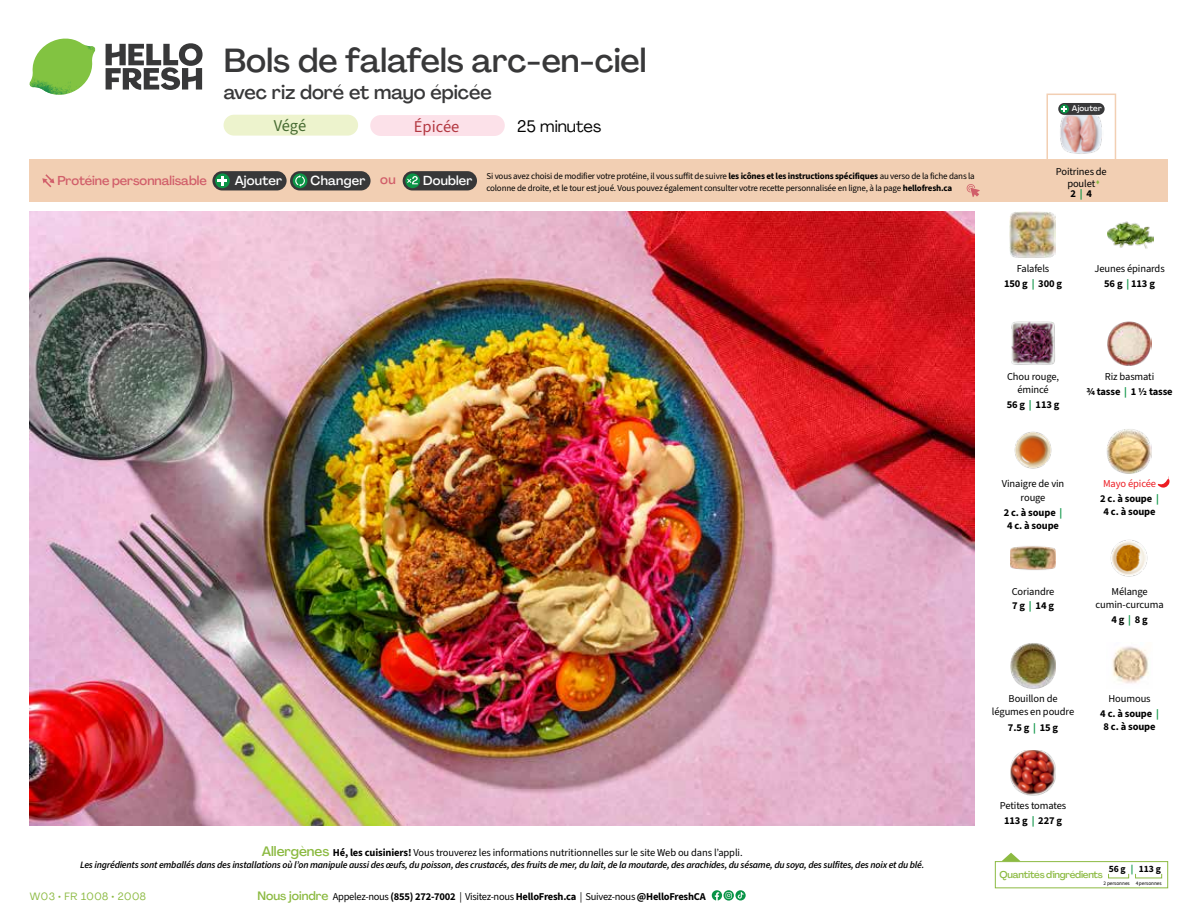
<style>
.page{position:relative;width:1188px;height:918px;background:#fff}
.page>*{position:absolute;margin:0;border:0;box-sizing:border-box;transform-origin:0 0}
.t1{font:500 33px "Agrandir";color:#383839}
.t2{font:500 19.5px "Agrandir";color:#383839}
.t3{font:16.5px "Agrandir";color:#000}
.t4{font:16.5px "Source Sans 3";color:#b33841}
.t5{font:16.5px "Source Sans 3";color:#476b32}
.t6{font:500 12.9px "Agrandir";letter-spacing:.015em;color:#fff}
.t7{font:500 12.75px "Agrandir";letter-spacing:-.005em;color:#d15f6a}
.t8{font:10.5px/13.5px "Source Sans 3";letter-spacing:-.01em;color:#000;text-align:center}
.t9{font:700 10.5px/14.9px "Source Sans 3";letter-spacing:-.02em;color:#000;text-align:center}
.t10{font:10.5px/14.9px "Source Sans 3";letter-spacing:-.01em;color:#ed1d24}
.t11{font:10.5px "Agrandir";letter-spacing:.05em;color:#8cba42}
.t12{font:italic 600 9.75px "Source Sans 3";letter-spacing:-.02em;color:#000}
.t13{font:500 9.75px "Agrandir";letter-spacing:-.025em;color:#8cba42}
.t14{font:700 9.6px "Source Sans 3";color:#000}
.t15{font:9px/12px "Source Sans 3";letter-spacing:-.02em;color:#000}
.t16{font:500 7.95px "Agrandir";letter-spacing:.025em;color:#fff}
.t17{font:5.25px "Source Sans 3";letter-spacing:-.01em;color:#000}
.s1{color:#d15f6a}
.s2{color:#8cba42}
.s3{color:#0b9446}
.s4{font-weight:700}
.s5{font-weight:700;color:#0b9446}
.s6{font-weight:400}
.s7{font-weight:700;color:#000}
.s8{font-family:"Agrandir";font-weight:500;font-size:13.5px;color:#8cba42}
.s9{font-family:"Agrandir";font-weight:500;font-size:12px;color:#8cba42}
</style>
<div class="page">
<svg style="left:106px;top:43px;width:97px;height:47px"></svg>
<svg style="left:34px;top:39px;width:59px;height:38px"></svg>
<img style="left:65px;top:39px;width:30px;height:25px">
<img style="left:33px;top:60px;width:56px;height:10px">
<img style="left:29px;top:64px;width:58px;height:31px">
<img style="left:64px;top:70px;width:25px;height:24px">
<img style="left:30px;top:211px;width:945px;height:615px">
<img style="left:1011px;top:321px;width:44px;height:44px">
<img style="left:1107px;top:321px;width:45px;height:45px">
<img style="left:1014px;top:431px;width:38px;height:38px">
<img style="left:1106px;top:429px;width:46px;height:45px">
<img style="left:1011px;top:546px;width:45px;height:24px">
<img style="left:1110px;top:539px;width:38px;height:38px">
<img style="left:1011px;top:643px;width:45px;height:45px">
<img style="left:1011px;top:750px;width:45px;height:46px">
<img style="left:1108px;top:221px;width:45px;height:28px">
<img style="left:1010px;top:212px;width:45px;height:45px">
<img style="left:1112px;top:646px;width:37px;height:38px">
<div style="left:30px;top:160px;width:1138px;height:42px;background:#f2cfb3"></div>
<svg style="left:42px;top:174px;width:12px;height:13px"></svg>
<div style="left:403px;top:171px;width:74px;height:19px;background:#383839;border-radius:10px"></div>
<svg style="left:405px;top:173px;width:15px;height:15px"></svg>
<svg style="left:406px;top:176px;width:12px;height:8px"></svg>
<div style="left:290px;top:171px;width:81px;height:19px;background:#383839;border-radius:10px"></div>
<div style="left:293px;top:173px;width:14px;height:15px;background:#0b9446;border-radius:50%"></div>
<svg style="left:295px;top:175px;width:10px;height:12px"></svg>
<div style="left:212px;top:171px;width:75px;height:19px;background:#383839;border-radius:10px"></div>
<svg style="left:215px;top:173px;width:15px;height:15px"></svg>
<svg style="left:218px;top:176px;width:9px;height:10px"></svg>
<svg style="left:967px;top:184px;width:13px;height:13px"></svg>
<div style="left:1046px;top:94px;width:70px;height:69px;border:2px solid #f2cfb3"></div>
<img style="left:1060px;top:114px;width:42px;height:40px">
<div style="left:1058px;top:103px;width:47px;height:12px;background:#383839;border-radius:6px"></div>
<svg style="left:1060px;top:104px;width:9px;height:9px"></svg>
<svg style="left:1061px;top:106px;width:6px;height:6px"></svg>
<svg style="left:1002px;top:853px;width:18px;height:8px"></svg>
<div style="left:995px;top:861px;width:173px;height:27px;border:1px solid #8cba42"></div>
<svg style="left:735px;top:890px;width:11px;height:11px"></svg>
<svg style="left:712px;top:890px;width:31px;height:11px"></svg>
<div style="left:370px;top:115px;width:135px;height:21px;background:#fce1e9;border-radius:10px"></div>
<div style="left:224px;top:115px;width:134px;height:21px;background:#edf3cd;border-radius:10px"></div>
<svg style="left:1157px;top:476px;width:13px;height:12px"></svg>
<h1 class="t1" style="left:224px;top:40px;width:424px">Bols de falafels arc-en-ciel</h1>
<h2 class="t2" style="left:224px;top:80px;width:270px">avec riz doré et mayo épicée</h2>
<h3 class="t3" style="left:517px;top:116px;width:86px">25 minutes</h3>
<h3 class="t5" style="left:274px;top:115px;width:34px">Végé</h3>
<h3 class="t4" style="left:414px;top:116px;width:47px">Épicée</h3>
<p class="t16" style="left:1072px;top:104px;width:31px">Ajouter</p>
<p class="t7" style="left:57px;top:173px;width:151px">Protéine personnalisable</p>
<p class="t6" style="left:235px;top:172px;width:49px">Ajouter</p>
<p class="t6" style="left:311px;top:172px;width:87px">Changer <span class="s1">ou</span></p>
<p class="t6" style="left:423px;top:172px;width:51px">Doubler</p>
<p class="t8" style="left:1056px;top:165px;width:53px;line-height:12px">Poitrines de poulet<span class="s2">▲</span></p>
<p class="t9" style="left:1071px;top:186px;width:23px">2 <span class="s3">|</span> 4</p>
<p class="t15" style="left:486px;top:170px;width:490px">Si vous avez choisi de modifier votre protéine, il vous suffit de suivre <span class="s4">les icônes et les instructions spécifiques</span> au verso de la fiche dans la colonne de droite, et le tour est joué. Vous pouvez également consulter votre recette personnalisée en ligne, à la page <span class="s4">hellofresh.ca</span></p>
<p class="t8" style="left:1004px;top:260px;width:60px;line-height:15.6px">Falafels<br><span class="s4">150 g</span> <span class="s5">|</span> <span class="s4">300 g</span></p>
<p class="t8" style="left:1094px;top:260px;width:72px;line-height:15.6px">Jeunes épinards<br><span class="s4">56 g</span> <span class="s5">|</span> <span class="s4">113 g</span></p>
<p class="t8" style="left:1007px;top:370px;width:54px">Chou rouge, émincé</p>
<p class="t9" style="left:1007px;top:397px;width:54px">56 g <span class="s3">|</span> 113 g</p>
<p class="t9" style="left:1086px;top:369px;width:88px"><span class="s6">Riz basmati<br></span>¾ tasse <span class="s3">|</span> 1 ½ tasse</p>
<p class="t8" style="left:1002px;top:477px;width:64px">Vinaigre de vin rouge</p>
<p class="t9" style="left:1004px;top:506px;width:60px;line-height:13.5px">2 c. à soupe <span class="s3">|<br></span>4 c. à soupe</p>
<p class="t10" style="left:1100px;top:476px;width:60px">Mayo épicée<br><span class="s7">2 c. à soupe</span> <span class="s5">|</span></p>
<p class="t9" style="left:1104px;top:504px;width:54px">4 c. à soupe</p>
<p class="t8" style="left:1012px;top:584px;width:44px;line-height:14.9px;text-align:left">Coriandre<br><span class="s4">7g</span> <span class="s5">|</span> <span class="s4">14g</span></p>
<p class="t8" style="left:1096px;top:584px;width:70px">Mélange cumin-curcuma</p>
<p class="t9" style="left:1111px;top:612px;width:38px">4 g <span class="s3">|</span> 8 g</p>
<p class="t8" style="left:262px;top:845px;width:482px"><span class="s8">Allergènes</span> <span class="s4">Hé, les cuisiniers!</span> Vous trouverez les informations nutritionnelles sur le site Web ou dans l’appli.</p>
<p class="t12" style="left:80px;top:859px;width:846px">Les ingrédients sont emballés dans des installations où l’on manipule aussi des œufs, du poisson, des crustacés, des fruits de mer, du lait, de la moutarde, des arachides, du sésame, du soya, des sulfites, des noix et du blé.</p>
<p class="t9" style="left:257px;top:889px;width:450px"><span class="s9">Nous joindre</span> <span class="s6">Appelez-nous</span> (855) 272-7002 <span class="s6">| Visitez-nous</span> HelloFresh.ca <span class="s6">| Suivez-nous</span> @HelloFreshCA</p>
<p class="t11" style="left:30px;top:890px;width:118px">W03 • FR 1008 • 2008</p>
<p class="t8" style="left:992px;top:692px;width:84px">Bouillon de légumes en poudre</p>
<p class="t9" style="left:1008px;top:720px;width:52px">7.5 g <span class="s3">|</span> 15 g</p>
<p class="t9" style="left:1100px;top:691px;width:60px"><span class="s6">Houmous<br></span>4 c. à soupe <span class="s3">|</span></p>
<p class="t9" style="left:1104px;top:719px;width:54px">8 c. à soupe</p>
<p class="t8" style="left:1000px;top:798px;width:68px;line-height:14.9px">Petites tomates<br><span class="s4">113 g</span> <span class="s5">|</span> <span class="s4">227 g</span></p>
<p class="t14" style="left:1109px;top:863px;width:54px">56 g <span class="s3">|</span> 113 g</p>
<p class="t17" style="left:1103px;top:880px;width:60px">2 personnes 4 personnes</p>
<p class="t13" style="left:1000px;top:869px;width:105px">Quantités d'ingrédients</p>
</div>
